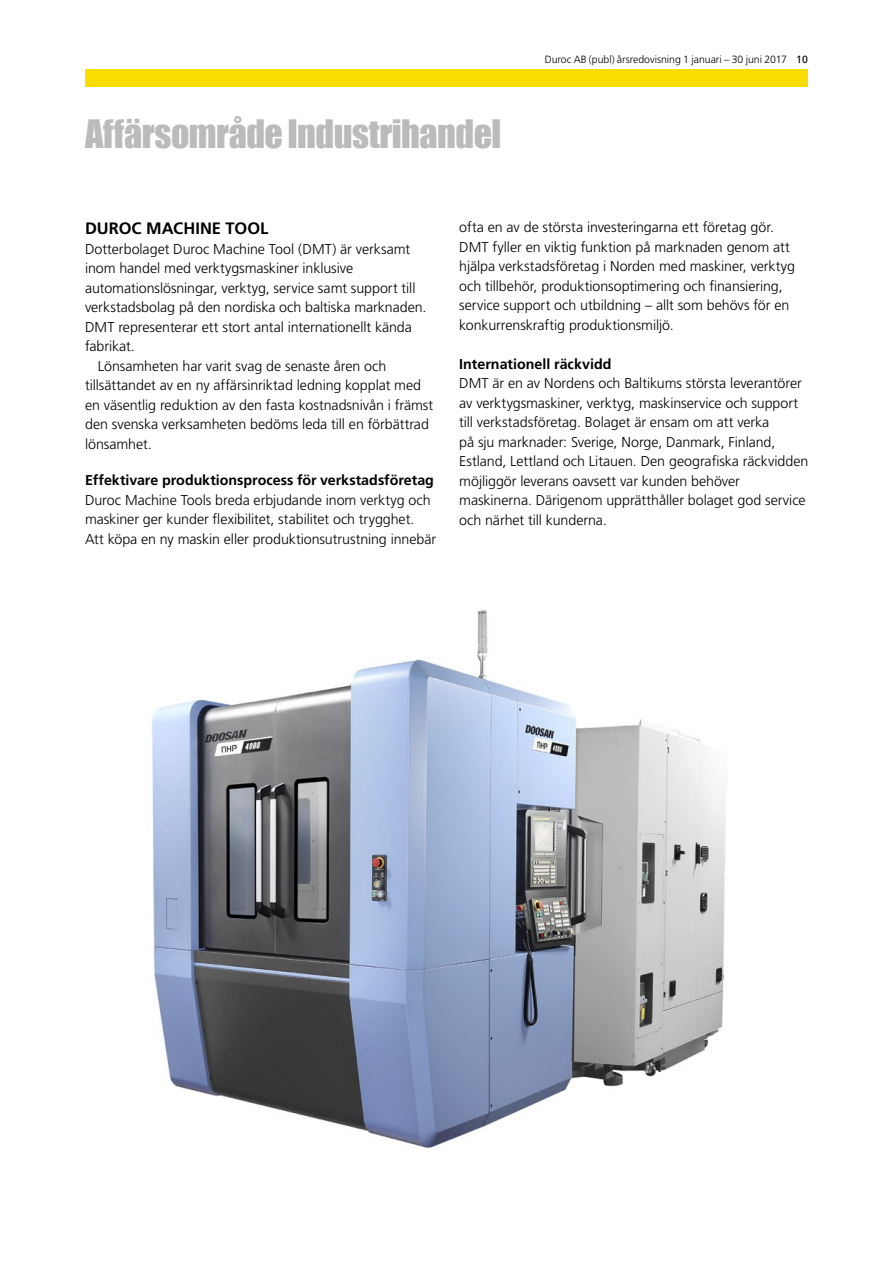
<style>
.page{position:relative;width:893px;height:1263px;background:#fff}
.page>*{position:absolute;margin:0;border:0;box-sizing:border-box;transform-origin:0 0}
.t1{font:36px "Impact";letter-spacing:-.015em;color:#babbbb}
.t2{font:700 16.5px "Frutiger";color:#000}
.t3{font:300 14.25px/19.5px "Frutiger";letter-spacing:-.005em;color:#000}
.t4{font:700 14.25px "Frutiger";color:#000}
.t5{font:300 10.5px "Frutiger";color:#000}
.s1{font-weight:400}
</style>
<div class="page">
<div style="left:85px;top:69px;width:723px;height:17px;background:#f9dc00"></div>
<img style="left:152px;top:610px;width:574px;height:539px">
<h1 class="t1" style="left:85px;top:105px;width:418px">Affärsområde Industrihandel</h1>
<p class="t5" style="left:545px;top:53px;width:265px">Duroc AB (publ) årsredovisning 1 januari – 30 juni 2017 <span class="s1">10</span></p>
<p class="t2" style="left:85px;top:219px;width:185px">DUROC MACHINE TOOL</p>
<p class="t3" style="left:85px;top:239px;width:327px">Dotterbolaget Duroc Machine Tool (DMT) är verksamt</p>
<p class="t3" style="left:85px;top:259px;width:270px">inom handel med verktygsmaskiner inklusive</p>
<p class="t3" style="left:85px;top:278px;width:332px">automationslösningar, verktyg, service samt support till</p>
<p class="t3" style="left:85px;top:298px;width:343px">verkstadsbolag på den nordiska och baltiska marknaden.</p>
<p class="t3" style="left:85px;top:317px;width:328px">DMT representerar ett stort antal internationellt kända</p>
<p class="t3" style="left:85px;top:337px;width:51px">fabrikat.</p>
<p class="t3" style="left:98px;top:356px;width:290px">Lönsamheten har varit svag de senaste åren och</p>
<p class="t3" style="left:85px;top:376px;width:338px">tillsättandet av en ny affärsinriktad ledning kopplat med</p>
<p class="t3" style="left:85px;top:395px;width:350px">en väsentlig reduktion av den fasta kostnadsnivån i främst</p>
<p class="t3" style="left:85px;top:415px;width:345px">den svenska verksamheten bedöms leda till en förbättrad</p>
<p class="t3" style="left:85px;top:434px;width:68px">lönsamhet.</p>
<p class="t4" style="left:85px;top:472px;width:350px">Effektivare produktionsprocess för verkstadsföretag</p>
<p class="t3" style="left:85px;top:490px;width:353px">Duroc Machine Tools breda erbjudande inom verktyg och maskiner ger kunder flexibilitet, stabilitet och trygghet.<br>Att köpa en ny maskin eller produktionsutrustning innebär</p>
<p class="t3" style="left:459px;top:218px;width:337px">ofta en av de största investeringarna ett företag gör.<br>DMT fyller en viktig funktion på marknaden genom att hjälpa verkstadsföretag i Norden med maskiner, verktyg och tillbehör, produktionsoptimering och finansiering, service support och utbildning – allt som behövs för en konkurrenskraftig produktionsmiljö.</p>
<p class="t4" style="left:459px;top:356px;width:154px">Internationell räckvidd</p>
<p class="t3" style="left:459px;top:374px;width:351px">DMT är en av Nordens och Baltikums största leverantörer av verktygsmaskiner, verktyg, maskinservice och support till verkstadsföretag. Bolaget är ensam om att verka<br>på sju marknader: Sverige, Norge, Danmark, Finland, Estland, Lettland och Litauen. Den geografiska räckvidden möjliggör leverans oavsett var kunden behöver maskinerna. Därigenom upprätthåller bolaget god service och närhet till kunderna.</p>
</div>
